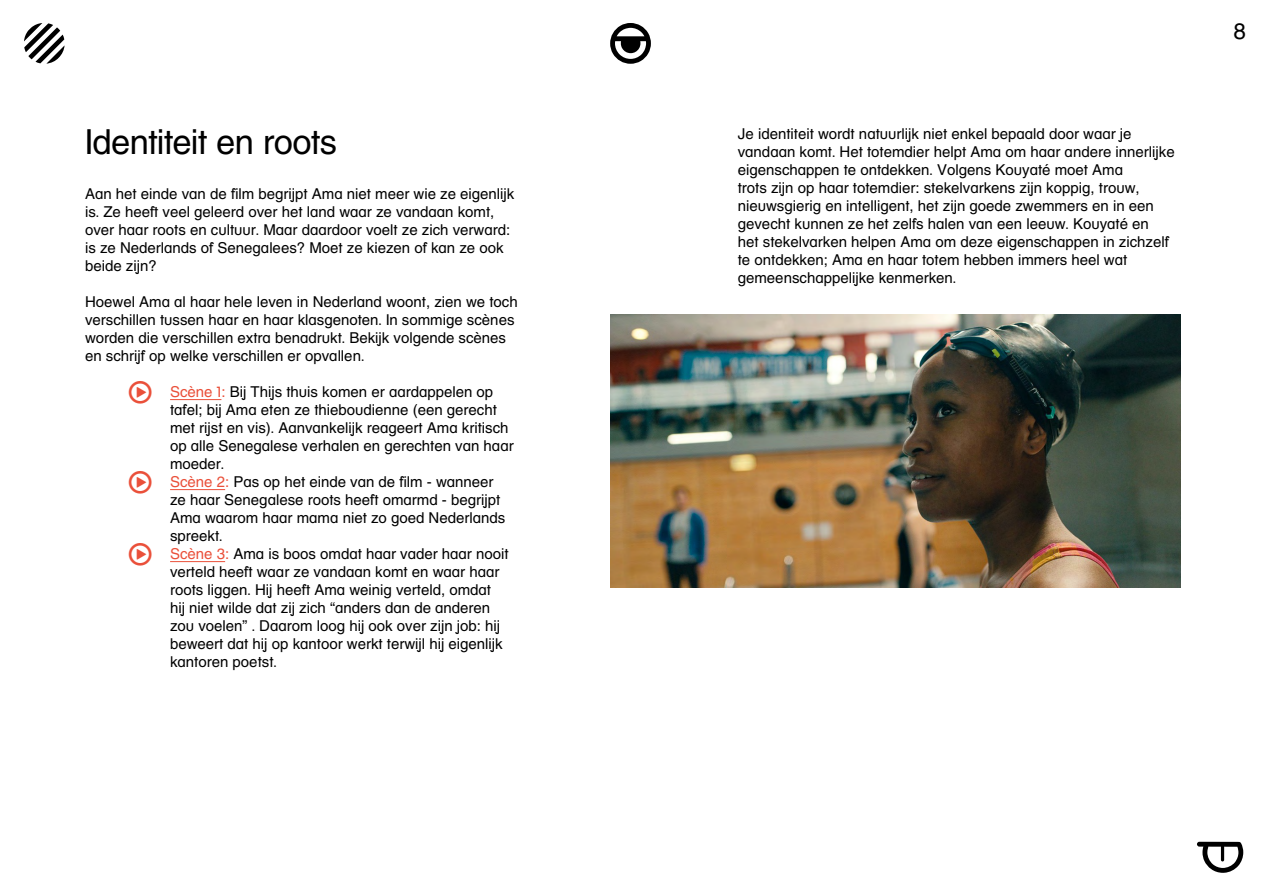
<style>
.page{position:relative;width:1263px;height:893px;background:#fff}
.page>*{position:absolute;margin:0;border:0;box-sizing:border-box;transform-origin:0 0}
._02__Ondertitel{font:34.5px "JEF";letter-spacing:-.02em;color:#000}
.t1{font:22.5px "JEF";color:#000}
._04__Lopende_tekst{font:15px/18px "JEF";color:#000}
.s1{color:#ea503a}
</style>
<div class="page">
<hr style="left:170px;top:399px;width:51px;height:1px;background:#ea503a">
<hr style="left:170px;top:489px;width:55px;height:1px;background:#ea503a">
<hr style="left:170px;top:561px;width:55px;height:1px;background:#ea503a">
<img style="left:610px;top:314px;width:570px;height:274px">
<p class="_02__Ondertitel" style="left:85px;top:121px;width:253px">Identiteit en roots</p>
<p class="_04__Lopende_tekst" style="left:85px;top:184px;width:431px">Aan het einde van de film begrijpt Ama niet meer wie ze eigenlijk is. Ze heeft veel geleerd over het land waar ze vandaan komt, over haar roots en cultuur. Maar daardoor voelt ze zich verward: is ze Nederlands of Senegalees? Moet ze kiezen of kan ze ook beide zijn?</p>
<p class="_04__Lopende_tekst" style="left:85px;top:292px;width:434px">Hoewel Ama al haar hele leven in Nederland woont, zien we toch verschillen tussen haar en haar klasgenoten. In sommige scènes worden die verschillen extra benadrukt. Bekijk volgende scènes en schrijf op welke verschillen er opvallen.</p>
<p class="_04__Lopende_tekst" style="left:170px;top:382px;width:345px"><span class="s1">Scène 1:</span> Bij Thijs thuis komen er aardappelen op tafel; bij Ama eten ze thieboudienne (een gerecht met rijst en vis). Aanvankelijk reageert Ama kritisch op alle Senegalese verhalen en gerechten van haar moeder.</p>
<p class="_04__Lopende_tekst" style="left:170px;top:472px;width:337px"><span class="s1">Scène 2:</span> Pas op het einde van de film - wanneer ze haar Senegalese roots heeft omarmd - begrijpt Ama waarom haar mama niet zo goed Nederlands spreekt.</p>
<p class="_04__Lopende_tekst" style="left:170px;top:544px;width:340px"><span class="s1">Scène 3:</span> Ama is boos omdat haar vader haar nooit verteld heeft waar ze vandaan komt en waar haar roots liggen. Hij heeft Ama weinig verteld, omdat hij niet wilde dat zij zich “anders dan de anderen zou voelen” . Daarom loog hij ook over zijn job: hij beweert dat hij op kantoor werkt terwijl hij eigenlijk kantoren poetst.</p>
<p class="_04__Lopende_tekst" style="left:738px;top:125px;width:438px">Je identiteit wordt natuurlijk niet enkel bepaald door waar je vandaan komt. Het totemdier helpt Ama om haar andere innerlijke eigenschappen te ontdekken. Volgens Kouyaté moet Ama<br>trots zijn op haar totemdier: stekelvarkens zijn koppig, trouw, nieuwsgierig en intelligent, het zijn goede zwemmers en in een gevecht kunnen ze het zelfs halen van een leeuw. Kouyaté en<br>het stekelvarken helpen Ama om deze eigenschappen in zichzelf te ontdekken; Ama en haar totem hebben immers heel wat gemeenschappelijke kenmerken.</p>
<h2 class="t1" style="left:1233px;top:17px;width:14px">8</h2>
</div>
